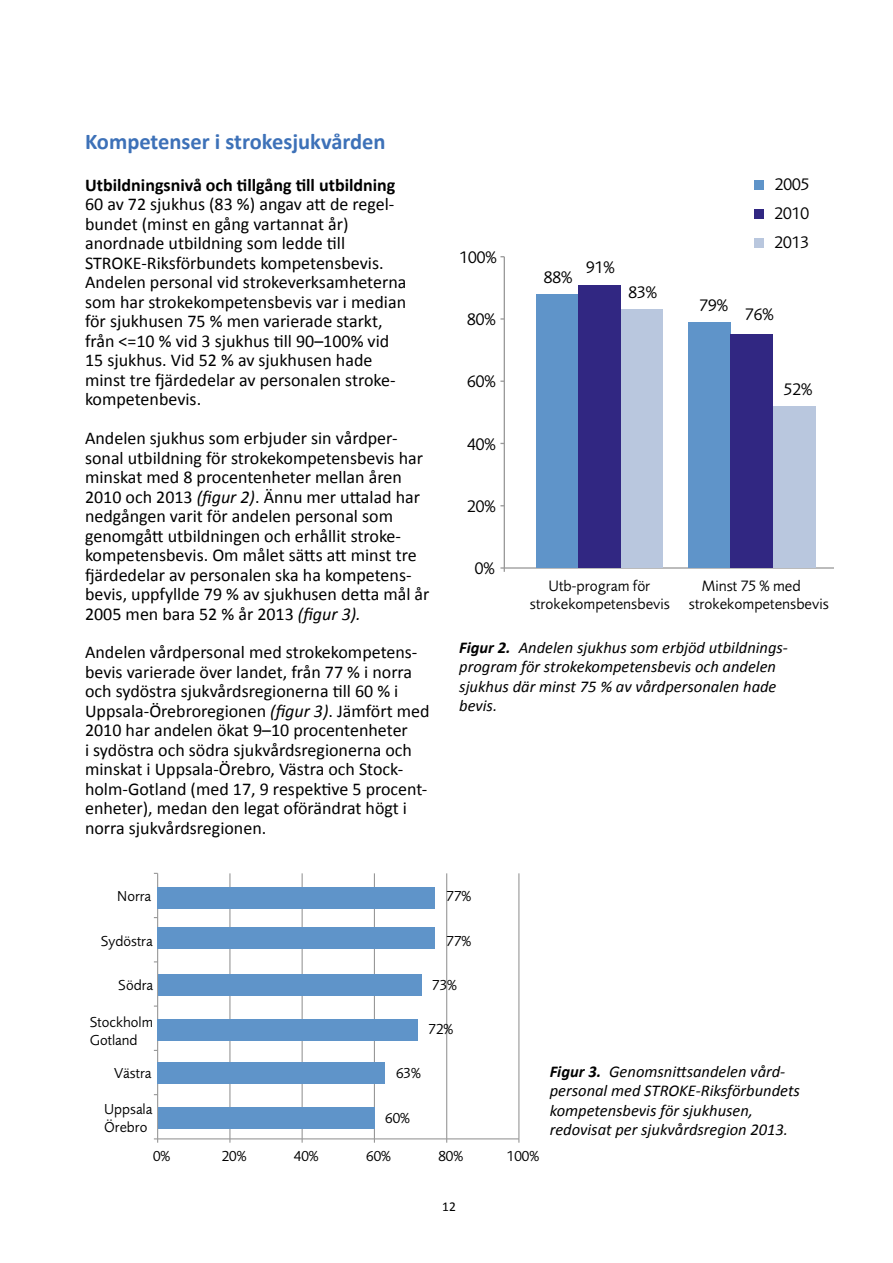
<style>
.page{position:relative;width:893px;height:1263px;background:#fff}
.page>*{position:absolute;margin:0;border:0;box-sizing:border-box;transform-origin:0 0}
.t1{font:700 22.5px "Calibri";color:#3d71b8}
.t2{font:18px/19.5px "Calibri";color:#000}
.t3{font:700 18px "Calibri";color:#000}
.t4{font:17.25px "Foundry Sans";color:#000}
.t5{font:italic 16.5px/19.5px "Calibri";color:#000}
.t6{font:15.6px/18.1px "Foundry Sans";color:#000;text-align:center}
.t7{font:15px/18px "Foundry Sans";color:#000}
.t8{font:13.5px "Calibri";color:#000}
.s1{font-style:italic}
.s2{font-weight:700}
</style>
<div class="page">
<hr style="left:504px;top:257px;width:1px;height:311px;background:#989898">
<hr style="left:504px;top:567px;width:329px;height:2px;background:#989898">
<svg style="left:500px;top:567px;width:5px;height:5px"></svg>
<div style="left:536px;top:294px;width:42px;height:274px;background:#5f94c9"></div>
<div style="left:621px;top:309px;width:42px;height:259px;background:#b9c7de"></div>
<div style="left:688px;top:322px;width:43px;height:246px;background:#5f94c9"></div>
<div style="left:731px;top:334px;width:42px;height:234px;background:#312782"></div>
<div style="left:773px;top:406px;width:42px;height:162px;background:#b9c7de"></div>
<div style="left:578px;top:286px;width:43px;height:282px;background:#312782"></div>
<hr style="left:229px;top:873px;width:1px;height:266px;background:#989898">
<hr style="left:302px;top:873px;width:1px;height:266px;background:#989898">
<hr style="left:374px;top:873px;width:1px;height:266px;background:#989898">
<hr style="left:446px;top:873px;width:1px;height:266px;background:#989898">
<hr style="left:518px;top:873px;width:1px;height:266px;background:#989898">
<hr style="left:158px;top:1138px;width:361px;height:1px;background:#989898">
<hr style="left:157px;top:873px;width:1px;height:266px;background:#989898">
<div style="left:158px;top:887px;width:277px;height:22px;background:#5f94c9"></div>
<div style="left:158px;top:928px;width:277px;height:21px;background:#5f94c9"></div>
<div style="left:158px;top:974px;width:263px;height:21px;background:#5f94c9"></div>
<div style="left:158px;top:1019px;width:260px;height:21px;background:#5f94c9"></div>
<div style="left:158px;top:1062px;width:227px;height:22px;background:#5f94c9"></div>
<div style="left:158px;top:1107px;width:216px;height:21px;background:#5f94c9"></div>
<div style="left:754px;top:238px;width:10px;height:10px;background:#b9c7de"></div>
<div style="left:754px;top:209px;width:10px;height:10px;background:#312782"></div>
<div style="left:754px;top:180px;width:10px;height:10px;background:#5f94c9"></div>
<p class="t1" style="left:85px;top:127px;width:302px">Kompetenser i strokesjukvården</p>
<p class="t3" style="left:85px;top:173px;width:312px">Utbildningsnivå och tillgång till utbildning</p>
<p class="t2" style="left:85px;top:195px;width:323px">60 av 72 sjukhus (83 %) angav att de regel&shy;bundet (minst en gång vartannat år) anordnade utbildning som ledde till STROKE-Riksförbundets kompetensbevis.<br>Andelen personal vid strokeverksamheterna som har strokekompetensbevis var i median för sjukhusen 75 % men varierade starkt, från &lt;=10 % vid 3 sjukhus till 90–100% vid 15 sjukhus. Vid 52 % av sjukhusen hade minst tre fjärdedelar av personalen stroke&shy;kompetenbevis.</p>
<p class="t2" style="left:85px;top:429px;width:346px">Andelen sjukhus som erbjuder sin vårdper&shy;sonal utbildning för strokekompetensbevis har minskat med 8 procentenheter mellan åren 2010 och 2013 <span class="s1">(figur 2)</span>. Ännu mer uttalad har nedgången varit för andelen personal som genomgått utbildningen och erhållit stroke&shy;kompetensbevis. Om målet sätts att minst tre fjärdedelar av personalen ska ha kompetens&shy;bevis, uppfyllde 79 % av sjukhusen detta mål år 2005 men bara 52 % år 2013 <span class="s1">(figur 3).</span></p>
<p class="t2" style="left:85px;top:643px;width:346px">Andelen vårdpersonal med strokekompetens&shy;bevis varierade över landet, från 77 % i norra och sydöstra sjukvårdsregionerna till 60 % i Uppsala-Örebroregionen <span class="s1">(figur 3)</span>. Jämfört med 2010 har andelen ökat 9–10 procentenheter<br>i sydöstra och södra sjukvårdsregionerna och minskat i Uppsala-Örebro, Västra och Stock&shy;holm-Gotland (med 17, 9 respektive 5 procent&shy;enheter), medan den legat oförändrat högt i norra sjukvårdsregionen.</p>
<p class="t5" style="left:459px;top:637px;width:330px"><span class="s2">Figur 2.</span> Andelen sjukhus som erbjöd utbildnings&shy;program för strokekompetensbevis och andelen sjukhus där minst 75 % av vårdpersonalen hade bevis.</p>
<p class="t4" style="left:775px;top:174px;width:36px">2005</p>
<p class="t4" style="left:340px;top:178px;width:30px">40%</p>
<p class="t4" style="left:774px;top:203px;width:36px">2010</p>
<p class="t4" style="left:774px;top:232px;width:36px">2013</p>
<p class="t4" style="left:460px;top:247px;width:39px">100%</p>
<p class="t4" style="left:586px;top:258px;width:30px">91%</p>
<p class="t4" style="left:544px;top:267px;width:30px">88%</p>
<p class="t4" style="left:628px;top:282px;width:30px">83%</p>
<p class="t4" style="left:699px;top:295px;width:30px">79%</p>
<p class="t4" style="left:347px;top:302px;width:21px">0%</p>
<p class="t4" style="left:745px;top:304px;width:30px">76%</p>
<p class="t4" style="left:467px;top:309px;width:30px">80%</p>
<p class="t4" style="left:467px;top:371px;width:30px">60%</p>
<p class="t4" style="left:784px;top:379px;width:30px">52%</p>
<p class="t4" style="left:467px;top:434px;width:30px">40%</p>
<p class="t4" style="left:467px;top:496px;width:30px">20%</p>
<p class="t4" style="left:475px;top:558px;width:21px">0%</p>
<p class="t6" style="left:530px;top:576px;width:141px">Utb-program för strokekompetensbevis</p>
<p class="t6" style="left:689px;top:576px;width:141px;text-align:left;text-indent:13px">Minst 75 % med strokekompetensbevis</p>
<p class="t7" style="left:117px;top:887px;width:36px">Norra</p>
<p class="t7" style="left:447px;top:887px;width:26px">77%</p>
<p class="t7" style="left:101px;top:932px;width:53px">Sydöstra</p>
<p class="t7" style="left:447px;top:932px;width:26px">77%</p>
<p class="t7" style="left:118px;top:976px;width:36px">Södra</p>
<p class="t7" style="left:90px;top:1013px;width:65px">Stockholm<br>Gotland</p>
<p class="t7" style="left:114px;top:1064px;width:39px">Västra</p>
<p class="t7" style="left:104px;top:1100px;width:50px">Uppsala<br>Örebro</p>
<p class="t7" style="left:432px;top:976px;width:26px">73%</p>
<p class="t7" style="left:429px;top:1020px;width:26px">72%</p>
<p class="t7" style="left:396px;top:1064px;width:26px">63%</p>
<p class="t7" style="left:385px;top:1109px;width:26px">60%</p>
<p class="t7" style="left:153px;top:1147px;width:19px">0%</p>
<p class="t7" style="left:222px;top:1147px;width:26px">20%</p>
<p class="t7" style="left:294px;top:1147px;width:26px">40%</p>
<p class="t7" style="left:366px;top:1147px;width:26px">60%</p>
<p class="t7" style="left:438px;top:1147px;width:26px">80%</p>
<p class="t7" style="left:507px;top:1147px;width:34px">100%</p>
<p class="t5" style="left:550px;top:1061px;width:252px"><span class="s2">Figur 3.</span> Genomsnittsandelen vård&shy;personal med STROKE-Riksförbundets kompetensbevis för sjukhusen, redovisat per sjukvårdsregion 2013.</p>
<p class="t8" style="left:442px;top:1198px;width:15px">12</p>
</div>
